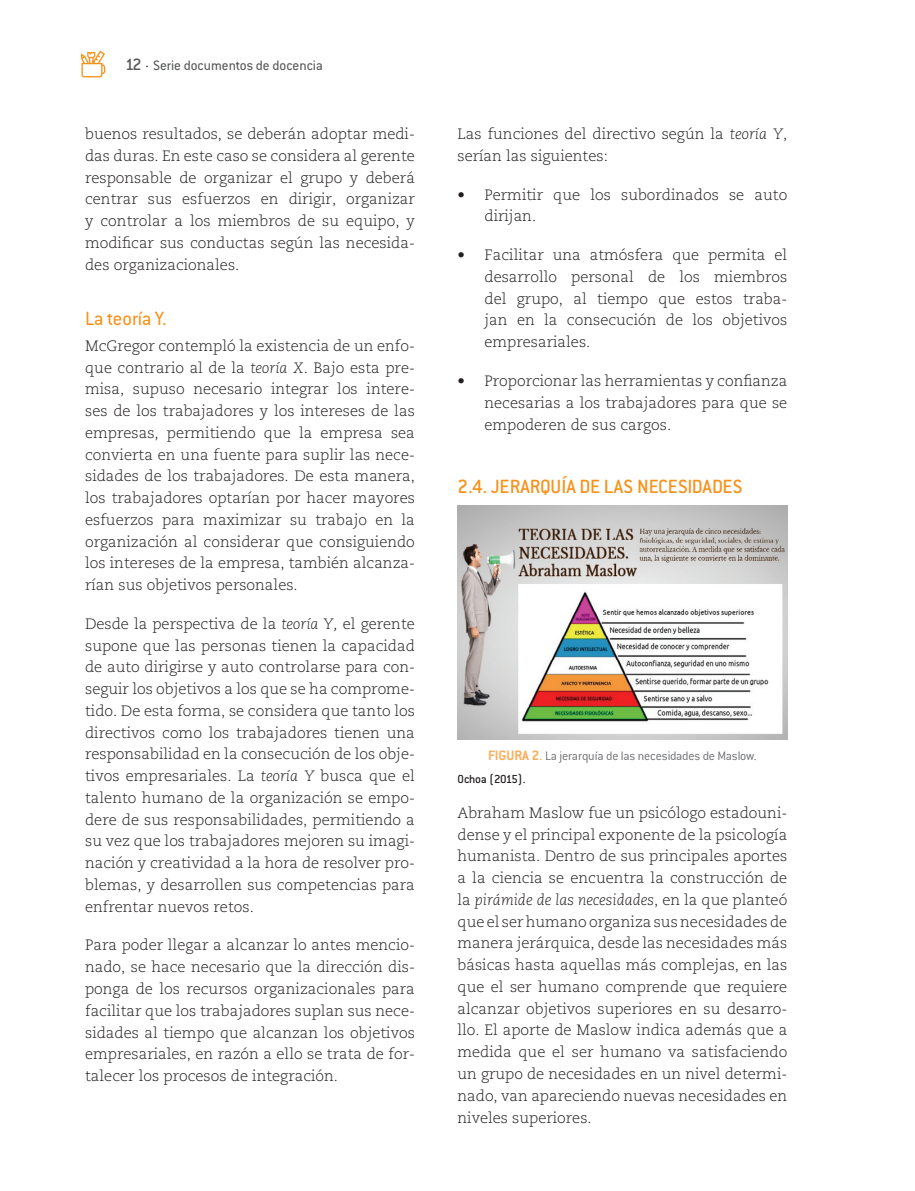
<style>
.page{position:relative;width:915px;height:1191px;background:#fff}
.page>*{position:absolute;margin:0;border:0;box-sizing:border-box;transform-origin:0 0}
.t1{font:500 21px "Conduit ITC Std";color:#f7931d}
.t2{font:21px "Conduit ITC Std";color:#f7931d}
.t3{font:300 15px/21.8px "Caecilia LT Std";color:#231f20;text-align:justify}
.t4{font:15px "Conduit ITC Std";color:#57585a}
.t5{font:300 13.5px "Conduit ITC Std";letter-spacing:-.015em;color:#6c6d70}
.t6{font:500 12.75px "Conduit ITC Std";letter-spacing:-.015em;color:#231f20}
.s1{font-weight:500;font-size:18px}
.s2{color:#231f20}
.s3{font-style:italic}
.s4{font-weight:700;font-size:15px;color:#fab05f}
.s5{font-weight:500;font-size:15px;color:#fab05f}
</style>
<div class="page">
<svg style="left:81px;top:51px;width:24px;height:26px"></svg>
<img style="left:457px;top:505px;width:330px;height:234px">
<p class="t4" style="left:125px;top:56px;width:199px"><span class="s1">12</span><span class="s2">·</span> Serie documentos de docencia</p>
<p class="t3" style="left:85px;top:123px;width:331px">buenos resultados, se deberán adoptar medi&shy;das duras. En este caso se considera al gerente responsable de organizar el grupo y deberá centrar sus esfuerzos en dirigir, organizar y controlar a los miembros de su equipo, y modificar sus conductas según las necesida&shy;des organizacionales.</p>
<h1 class="t2" style="left:85px;top:305px;width:83px">La teoría Y.</h1>
<p class="t3" style="left:85px;top:335px;width:331px">McGregor contempló la existencia de un enfo&shy;que contrario al de la <span class="s3">teoría X</span>. Bajo esta pre&shy;misa, supuso necesario integrar los intere&shy;ses de los trabajadores y los intereses de las empresas, permitiendo que la empresa sea convierta en una fuente para suplir las nece&shy;sidades de los trabajadores. De esta manera, los trabajadores optarían por hacer mayores esfuerzos para maximizar su trabajo en la organización al considerar que consiguiendo los intereses de la empresa, también alcanza&shy;rían sus objetivos personales.</p>
<p class="t3" style="left:85px;top:613px;width:331px">Desde la perspectiva de la <span class="s3">teoría Y,</span> el gerente supone que las personas tienen la capacidad de auto dirigirse y auto controlarse para con&shy;seguir los objetivos a los que se ha comprome&shy;tido. De esta forma, se considera que tanto los directivos como los trabajadores tienen una responsabilidad en la consecución de los obje&shy;tivos empresariales. La <span class="s3">teoría Y</span> busca que el talento humano de la organización se empo&shy;dere de sus responsabilidades, permitiendo a su vez que los trabajadores mejoren su imagi&shy;nación y creatividad a la hora de resolver pro&shy;blemas, y desarrollen sus competencias para enfrentar nuevos retos.</p>
<p class="t3" style="left:85px;top:934px;width:331px">Para poder llegar a alcanzar lo antes mencio&shy;nado, se hace necesario que la dirección dis&shy;ponga de los recursos organizacionales para facilitar que los trabajadores suplan sus nece&shy;sidades al tiempo que alcanzan los objetivos empresariales, en razón a ello se trata de for&shy;talecer los procesos de integración.</p>
<p class="t3" style="left:457px;top:123px;width:331px">Las funciones del directivo según la <span class="s3">teoría Y</span>, serían las siguientes:</p>
<p class="t3" style="left:484px;top:184px;width:304px;text-indent:-27px">• Permitir que los subordinados se auto dirijan.</p>
<p class="t3" style="left:484px;top:244px;width:304px;text-indent:-27px">• Facilitar una atmósfera que permita el desarrollo personal de los miembros del grupo, al tiempo que estos traba&shy;jan en la consecución de los objetivos empresariales.</p>
<p class="t3" style="left:484px;top:370px;width:304px;text-indent:-27px">• Proporcionar las herramientas y confianza necesarias a los trabajadores para que se empoderen de sus cargos.</p>
<h1 class="t1" style="left:457px;top:474px;width:286px">2.4. JERARQUÍA DE LAS NECESIDADES</h1>
<p class="t5" style="left:488px;top:747px;width:270px"><span class="s4">FIGURA 2</span><span class="s5">.</span> La jerarquía de las necesidades de Maslow.</p>
<p class="t6" style="left:457px;top:771px;width:70px">Ochoa (2015).</p>
<p class="t3" style="left:457px;top:802px;width:331px">Abraham Maslow fue un psicólogo estadouni&shy;dense y el principal exponente de la psicología humanista. Dentro de sus principales aportes a la ciencia se encuentra la construcción de la <span class="s3">pirámide de las necesidades</span>, en la que planteó que el ser humano organiza sus necesidades de manera jerárquica, desde las necesidades más básicas hasta aquellas más complejas, en las que el ser humano comprende que requiere alcanzar objetivos superiores en su desarro&shy;llo. El aporte de Maslow indica además que a medida que el ser humano va satisfaciendo un grupo de necesidades en un nivel determi&shy;nado, van apareciendo nuevas necesidades en niveles superiores.</p>
</div>
